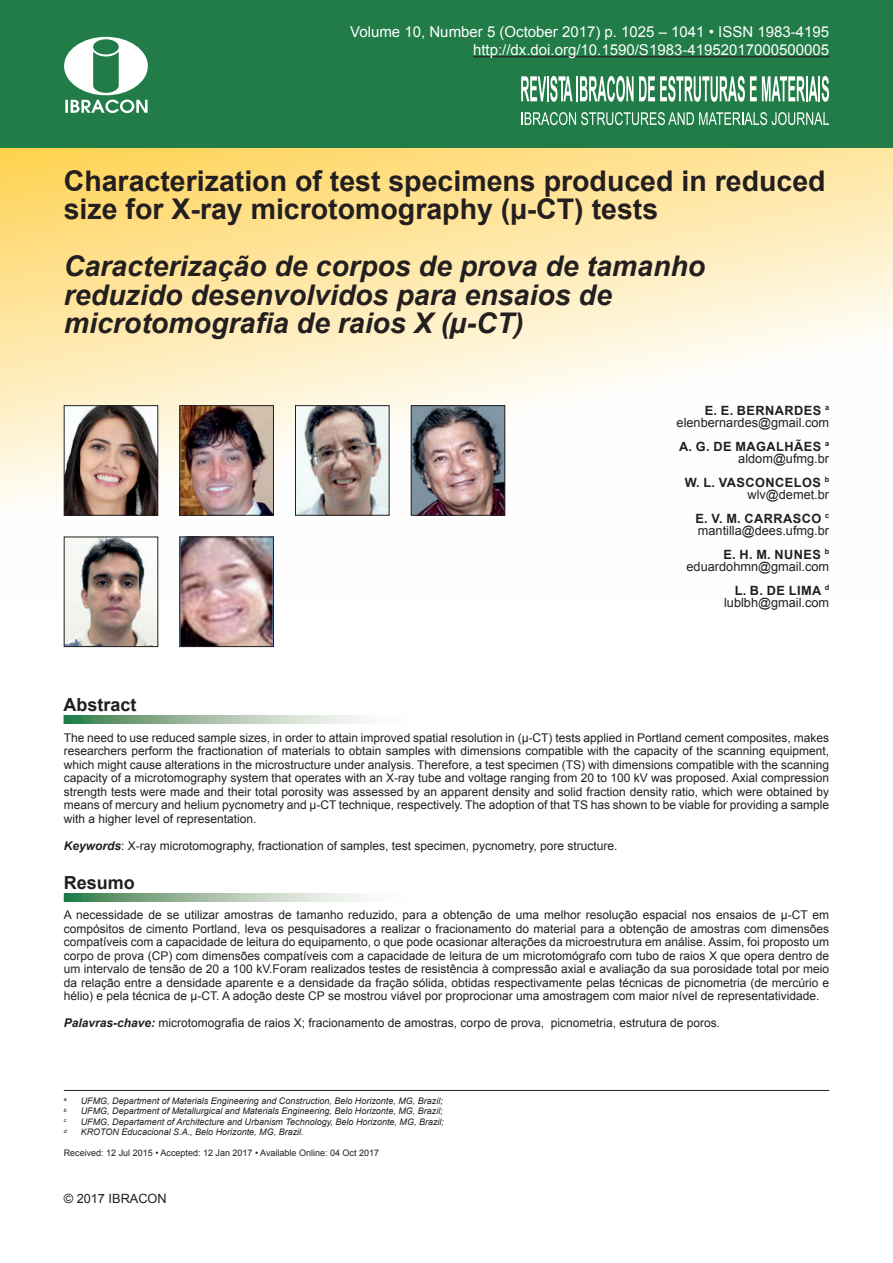
<style>
.page{position:relative;width:893px;height:1263px;background:#fff}
.page>*{position:absolute;margin:0;border:0;box-sizing:border-box;transform-origin:0 0}
.t1{font:italic 700 28.5px/28.5px "Arial";color:#231f20}
.t2{font:700 28.5px/28.5px "Arial";color:#231f20}
.t3{font:700 18px "Arial";color:#231f20}
.t4{font:15px/18px "Arial";color:#fff;text-align:right}
.t5{font:12.75px/12px "Arial";color:#231f20;text-align:right}
.t6{font:700 12.75px/12px "Arial";letter-spacing:.035em;color:#231f20;text-align:right}
.t7{font:12px/13.5px "Arial";color:#231f20;text-align:justify}
.t8{font:italic 9px "Arial";color:#231f20}
.t9{font:9px "Arial";color:#231f20}
.t10{font:italic 5.25px "Arial";color:#231f20}
.s1{font-weight:700}
.s2{font-weight:400}
.s3{font-weight:700;font-style:italic}
</style>
<div class="page">
<svg style="left:0;top:148px;width:893px;height:452px"></svg>
<div style="left:0;top:0;width:893px;height:148px;background:#217c47"></div>
<svg style="left:64px;top:37px;width:84px;height:76px"></svg>
<svg style="left:521px;top:76px;width:51px;height:26px"></svg>
<hr style="left:576px;top:76px;width:2px;height:25px;background:#fff">
<svg style="left:580px;top:76px;width:249px;height:26px"></svg>
<svg style="left:521px;top:112px;width:308px;height:13px"></svg>
<hr style="left:473px;top:56px;width:356px;height:1px;background:#231f20">
<img style="left:66px;top:407px;width:90px;height:107px">
<div style="left:64px;top:405px;width:94px;height:111px;border:1px solid #231f20"></div>
<img style="left:66px;top:539px;width:90px;height:106px">
<img style="left:181px;top:407px;width:91px;height:107px">
<div style="left:179px;top:405px;width:95px;height:111px;border:1px solid #231f20"></div>
<img style="left:181px;top:539px;width:91px;height:106px">
<div style="left:179px;top:537px;width:95px;height:110px;border:1px solid #231f20"></div>
<img style="left:413px;top:407px;width:90px;height:107px">
<div style="left:411px;top:405px;width:94px;height:111px;border:1px solid #231f20"></div>
<img style="left:297px;top:407px;width:90px;height:107px">
<div style="left:295px;top:405px;width:94px;height:111px;border:1px solid #231f20"></div>
<hr style="left:64px;top:1090px;width:765px;height:1px;background:#231f20">
<svg style="left:64px;top:715px;width:299px;height:9px;background:#a2bfa7"></svg>
<svg style="left:64px;top:893px;width:299px;height:9px;background:#a2bfa6"></svg>
<p class="t4" style="left:350px;top:23px;width:480px">Volume 10, Number 5 (October 2017) p. 1025 – 1041 • ISSN 1983-4195 http://dx.doi.org/10.1590/S1983-41952017000500005</p>
<h1 class="t2" style="left:64px;top:167px;width:763px">Characterization of test specimens produced in reduced size for X-ray microtomography (µ-CT) tests</h1>
<h1 class="t1" style="left:64px;top:253px;width:643px">Caracterização de corpos de prova de tamanho reduzido desenvolvidos para ensaios de microtomografia de raios X (µ-CT)</h1>
<h2 class="t3" style="left:64px;top:692px;width:75px">Abstract</h2>
<p class="t5" style="left:677px;top:404px;width:154px"><span class="s1">E. E. BERNARDES</span> <sup>a </sup>elenbernardes@gmail.com</p>
<p class="t6" style="left:679px;top:440px;width:151px">A. G. DE MAGALHÃES <sup>a </sup><span class="s2">aldom@ufmg.br</span></p>
<p class="t6" style="left:685px;top:476px;width:146px">W. L. VASCONCELOS <sup>b </sup><span class="s2">wlv@demet.br</span></p>
<p class="t5" style="left:695px;top:512px;width:135px;text-align:left"><span class="s1">E. V. M. CARRASCO</span> <sup>c </sup>mantilla@dees.ufmg.br</p>
<p class="t5" style="left:686px;top:548px;width:144px"><span class="s1">E. H. M. NUNES</span> <sup>b </sup>eduardohmn@gmail.com</p>
<p class="t5" style="left:724px;top:584px;width:107px"><span class="s1">L. B. DE LIMA</span> <sup>d </sup>lublbh@gmail.com</p>
<p class="t7" style="left:64px;top:731px;width:767px">The need to use reduced sample sizes, in order to attain improved spatial resolution in (µ-CT) tests applied in Portland cement composites, makes researchers perform the fractionation of materials to obtain samples with dimensions compatible with the capacity of the scanning equipment, which might cause alterations in the microstructure under analysis. Therefore, a test specimen (TS) with dimensions compatible with the scanning capacity of a microtomography system that operates with an X-ray tube and voltage ranging from 20 to 100 kV was proposed. Axial compression strength tests were made and their total porosity was assessed by an apparent density and solid fraction density ratio, which were obtained by means of mercury and helium pycnometry and µ-CT technique, respectively. The adoption of that TS has shown to be viable for providing a sample with a higher level of representation.</p>
<p class="t7" style="left:64px;top:839px;width:555px"><span class="s3">Keywords</span>: X-ray microtomography, fractionation of samples, test specimen, pycnometry, pore structure.</p>
<h2 class="t3" style="left:64px;top:870px;width:73px">Resumo</h2>
<p class="t7" style="left:64px;top:908px;width:767px">A necessidade de se utilizar amostras de tamanho reduzido, para a obtenção de uma melhor resolução espacial nos ensaios de µ-CT em compósitos de cimento Portland, leva os pesquisadores a realizar o fracionamento do material para a obtenção de amostras com dimensões compatíveis com a capacidade de leitura do equipamento, o que pode ocasionar alterações da microestrutura em análise. Assim, foi proposto um corpo de prova (CP) com dimensões compatíveis com a capacidade de leitura de um microtomógrafo com tubo de raios X que opera dentro de um intervalo de tensão de 20 a 100 kV.Foram realizados testes de resistência à compressão axial e avaliação da sua porosidade total por meio da relação entre a densidade aparente e a densidade da fração sólida, obtidas respectivamente pelas técnicas de picnometria (de mercúrio e hélio) e pela técnica de µ-CT. A adoção deste CP se mostrou viável por proprocionar uma amostragem com maior nível de representatividade.</p>
<p class="t7" style="left:64px;top:1016px;width:658px"><span class="s3">Palavras-chave:</span> microtomografia de raios X; fracionamento de amostras, corpo de prova, picnometria, estrutura de poros.</p>
<p class="t10" style="left:64px;top:1096px;width:4px">a</p>
<p class="t8" style="left:81px;top:1095px;width:364px">UFMG, Department of Materials Engineering and Construction, Belo Horizonte, MG, Brazil;</p>
<p class="t10" style="left:64px;top:1106px;width:4px">b</p>
<p class="t8" style="left:81px;top:1105px;width:364px">UFMG, Department of Metallurgical and Materials Engineering, Belo Horizonte, MG, Brazil;</p>
<p class="t10" style="left:64px;top:1117px;width:4px">c</p>
<p class="t8" style="left:81px;top:1116px;width:365px">UFMG, Departament of Architecture and Urbanism Technology, Belo Horizonte, MG, Brazil;</p>
<p class="t10" style="left:64px;top:1127px;width:4px">d</p>
<p class="t8" style="left:81px;top:1126px;width:224px">KROTON Educacional S.A., Belo Horizonte, MG, Brazil.</p>
<p class="t9" style="left:64px;top:1147px;width:317px">Received: 12 Jul 2015 • Accepted: 12 Jan 2017 • Available Online: 04 Oct 2017</p>
<p class="t5" style="left:64px;top:1192px;width:104px">© 2017 IBRACON</p>
</div>
